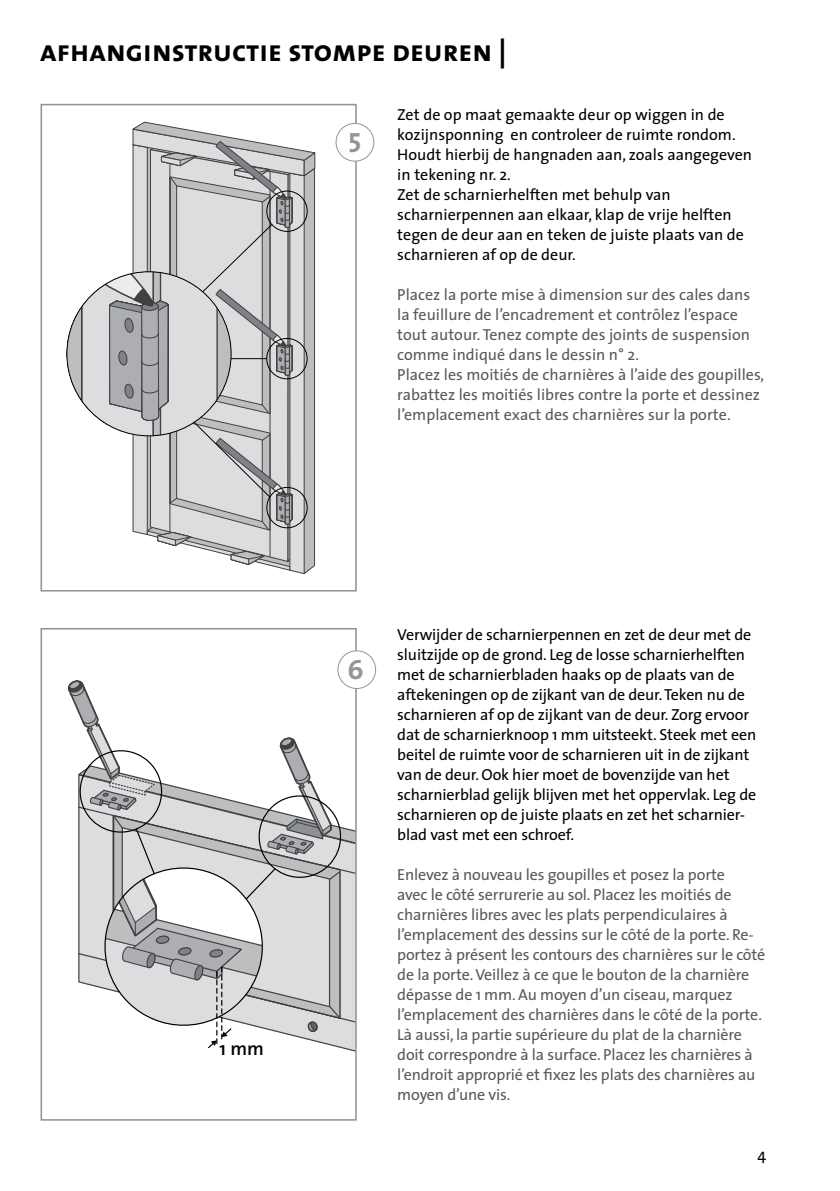
<style>
.page{position:relative;width:840px;height:1191px;background:#fff}
.page>*{position:absolute;margin:0;border:0;box-sizing:border-box;transform-origin:0 0}
.t1{font:30px "The Sans Bold Caps";color:#000}
.t2{font:28px "The Sans Bold Caps";color:#939598}
.t3{font:600 19.2px "The Sans";color:#000}
.t4{font:16px/20px "The Sans";letter-spacing:-.01em;color:#58595b}
.t5{font:16px/20px "The Sans";letter-spacing:-.01em;color:#000}
</style>
<div class="page">
<svg style="left:67px;top:121px;width:249px;height:454px"></svg>
<div style="left:40px;top:104px;width:316px;height:487px;border:2px solid #939598"></div>
<svg style="left:67px;top:678px;width:286px;height:373px"></svg>
<div style="left:40px;top:628px;width:316px;height:492px;border:2px solid #939598"></div>
<div style="left:338px;top:651px;width:37px;height:37px;background:#fff;border-radius:50%"></div>
<div style="left:337px;top:650px;width:39px;height:39px;border:1px solid #939598;border-radius:50%"></div>
<div style="left:336px;top:123px;width:37px;height:38px;background:#fff;border-radius:50%"></div>
<div style="left:335px;top:123px;width:39px;height:39px;border:1px solid #939598;border-radius:50%"></div>
<h1 class="t1" style="left:40px;top:26px;width:468px">afhanginstructie stompe deuren |</h1>
<p class="t3" style="left:219px;top:1032px;width:46px">1 mm</p>
<h2 class="t2" style="left:348px;top:119px;width:14px">5</h2>
<p class="t5" style="left:397px;top:104px;width:356px">Zet de op maat gemaakte deur op wiggen in de kozijnsponning en controleer de ruimte rondom.<br>Houdt hierbij de hangnaden aan, zoals aangegeven in tekening nr. 2.<br>Zet de scharnierhelften met behulp van scharnierpennen aan elkaar, klap de vrije helften tegen de deur aan en teken de juiste plaats van de scharnieren af op de deur.</p>
<p class="t4" style="left:397px;top:284px;width:368px">Placez la porte mise à dimension sur des cales dans la feuillure de l’encadrement et contrôlez l’espace tout autour. Tenez compte des joints de suspension comme indiqué dans le dessin n° 2.<br>Placez les moitiés de charnières à l’aide des goupilles, rabattez les moitiés libres contre la porte et dessinez l’emplacement exact des charnières sur la porte.</p>
<h2 class="t2" style="left:347px;top:646px;width:18px">6</h2>
<p class="t5" style="left:397px;top:624px;width:360px">Verwijder de scharnierpennen en zet de deur met de sluitzijde op de grond. Leg de losse scharnierhelften met de scharnierbladen haaks op de plaats van de aftekeningen op de zijkant van de deur. Teken nu de scharnieren af op de zijkant van de deur. Zorg ervoor dat de scharnierknoop 1 mm uitsteekt. Steek met een beitel de ruimte voor de scharnieren uit in de zijkant van de deur. Ook hier moet de bovenzijde van het scharnierblad gelijk blijven met het oppervlak. Leg de scharnieren op de juiste plaats en zet het scharnier&shy;blad vast met een schroef.</p>
<p class="t4" style="left:397px;top:864px;width:369px">Enlevez à nouveau les goupilles et posez la porte<br>avec le côté serrurerie au sol. Placez les moitiés de charnières libres avec les plats perpendiculaires à l’emplacement des dessins sur le côté de la porte. Re&shy;portez à présent les contours des charnières sur le côté de la porte. Veillez à ce que le bouton de la charnière dépasse de 1 mm. Au moyen d’un ciseau, marquez l’emplacement des charnières dans le côté de la porte.<br>Là aussi, la partie supérieure du plat de la charnière doit correspondre à la surface. Placez les charnières à l’endroit approprié et fixez les plats des charnières au moyen d’une vis.</p>
<p class="t5" style="left:757px;top:1144px;width:10px">4</p>
</div>
